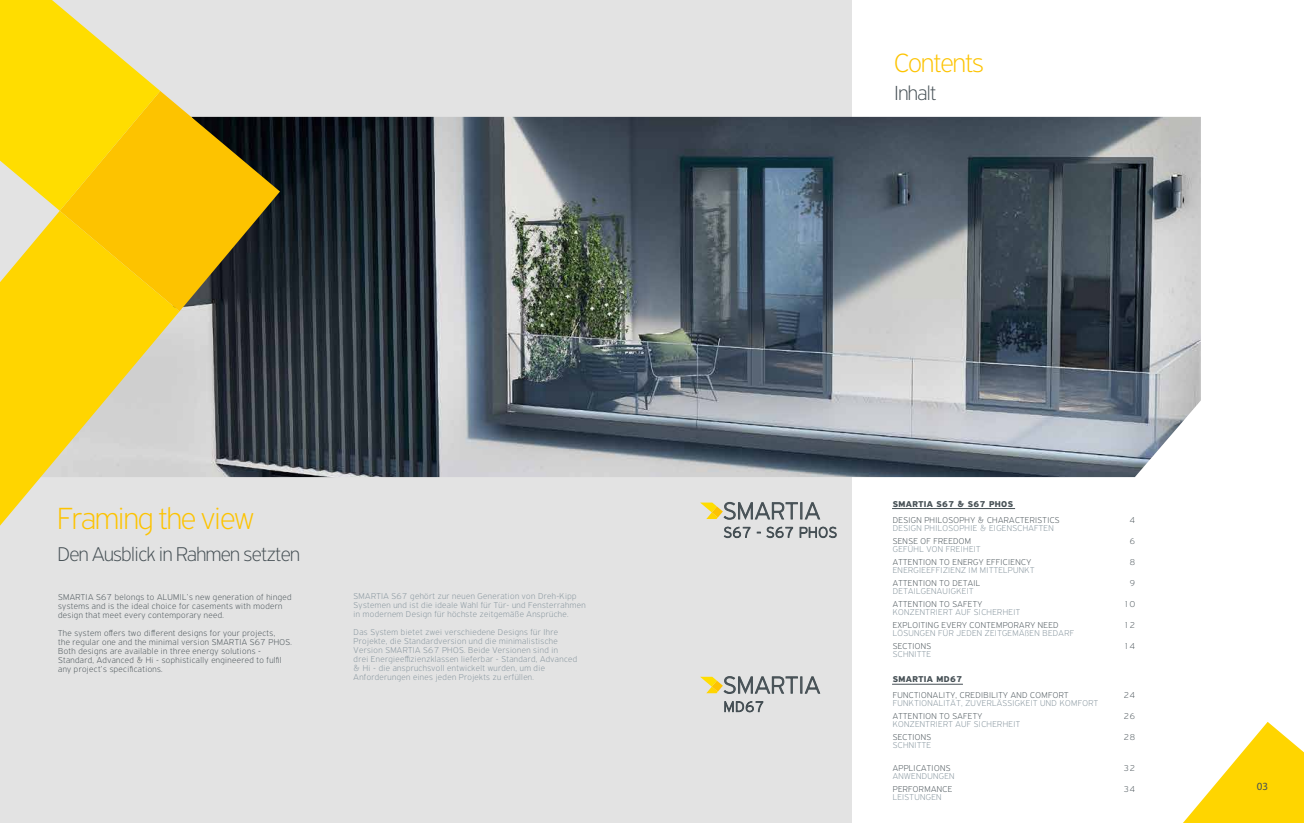
<style>
.page{position:relative;width:1304px;height:823px;background:#fff}
.page>*{position:absolute;margin:0;border:0;box-sizing:border-box;transform-origin:0 0}
.t1{font:100 32.5px "PF Highway Sans Pro";letter-spacing:-.03em;color:#fdc300}
.t2{font:100 28px "PF Highway Sans Pro";letter-spacing:-.03em;color:#fdc300}
.t3{font:100 25.1px "PF Highway Sans Pro";letter-spacing:.035em;color:#465055}
.t4{font:100 21.6px "PF Highway Sans Pro";letter-spacing:-.025em;color:#465055}
.t5{font:100 21.1px "PF Highway Sans Pro";letter-spacing:-.025em;color:#465055}
.t6{font:100 15.5px "PF Highway Sans Pro";letter-spacing:.055em;color:#465055}
.t7{font:11px "Myriad Pro";color:#465055}
.t8{font:100 9px/9px "PF Highway Sans Pro";letter-spacing:.045em;color:#83929b}
.t9{font:100 9px/9px "PF Highway Sans Pro";letter-spacing:.045em;color:#465055}
.t10{font:700 9px "PF Highway Sans Pro";letter-spacing:.045em;color:#465055}
</style>
<div class="page">
<div style="left:0;top:0;width:864px;height:822px;background:#e3e3e3"></div>
<div style="left:853px;top:0;width:451px;height:822px;background:#fff"></div>
<img style="left:180px;top:117px;width:1021px;height:360px">
<svg style="left:160px;top:91px;width:120px;height:220px;background:#a58926"></svg>
<svg style="left:0;top:0;width:160px;height:211px"></svg>
<svg style="left:0;top:211px;width:180px;height:314px;fill:#ffd500"></svg>
<svg style="left:1184px;top:722px;width:120px;height:100px"></svg>
<hr style="left:892px;top:507px;width:123px;height:1px;background:#465055">
<hr style="left:892px;top:683px;width:71px;height:1px;background:#465055">
<svg style="left:724px;top:526px;width:26px;height:11px"></svg>
<svg style="left:767px;top:526px;width:26px;height:11px"></svg>
<svg style="left:800px;top:526px;width:37px;height:11px"></svg>
<svg style="left:700px;top:502px;width:120px;height:17px"></svg>
<svg style="left:724px;top:701px;width:39px;height:10px"></svg>
<svg style="left:700px;top:676px;width:120px;height:17px"></svg>
<h2 class="t2" style="left:894px;top:46px;width:91px">Contents</h2>
<h3 class="t4" style="left:894px;top:81px;width:44px">Inhalt</h3>
<h1 class="t1" style="left:57px;top:498px;width:199px">Framing the view</h1>
<h3 class="t5" style="left:57px;top:541px;width:244px">Den Ausblick in Rahmen setzten</h3>
<p class="t9" style="left:58px;top:591px;width:235px">SMARTIA S67 belongs to ALUMIL’s new generation of hinged systems and is the ideal choice for casements with modern design that meet every contemporary need.</p>
<p class="t9" style="left:58px;top:627px;width:235px">The system offers two different designs for your projects,<br>the regular one and the minimal version SMARTIA S67 PHOS.<br>Both designs are available in three energy solutions - Standard, Advanced &amp; Hi - sophistically engineered to fulfil any project’s specifications.</p>
<p class="t8" style="left:354px;top:591px;width:233px">SMARTIA S67 gehört zur neuen Generation von Dreh-Kipp<br>Systemen und ist die ideale Wahl für Tür- und Fensterrahmen in modernem Design für höchste zeitgemäße Ansprüche.</p>
<p class="t8" style="left:354px;top:627px;width:225px">Das System bietet zwei verschiedene Designs für Ihre Projekte, die Standardversion und die minimalistische Version SMARTIA S67 PHOS. Beide Versionen sind in<br>drei Energieeffizienzklassen lieferbar - Standard, Advanced &amp; Hi - die anspruchsvoll entwickelt wurden, um die Anforderungen eines jeden Projekts zu erfüllen.</p>
<h3 class="t3" style="left:723px;top:496px;width:98px">SMARTIA</h3>
<h3 class="t6" style="left:724px;top:523px;width:115px">S67 - S67 PHOS</h3>
<h3 class="t3" style="left:723px;top:670px;width:98px">SMARTIA</h3>
<p class="t10" style="left:893px;top:498px;width:122px">SMARTIA S67 &amp; S67 PHOS</p>
<p class="t9" style="left:893px;top:515px;width:168px">DESIGN PHILOSOPHY &amp; CHARACTERISTICS</p>
<p class="t9" style="left:1130px;top:515px;width:7px">4</p>
<p class="t8" style="left:893px;top:523px;width:162px">DESIGN PHILOSOPHIE &amp; EIGENSCHAFTEN</p>
<p class="t9" style="left:893px;top:536px;width:80px">SENSE OF FREEDOM</p>
<p class="t9" style="left:1130px;top:536px;width:7px">6</p>
<p class="t8" style="left:893px;top:544px;width:89px">GEFÜHL VON FREIHEIT</p>
<p class="t9" style="left:893px;top:557px;width:140px">ATTENTION TO ENERGY EFFICIENCY</p>
<p class="t9" style="left:1130px;top:557px;width:7px">8</p>
<p class="t8" style="left:893px;top:565px;width:143px">ENERGIEEFFIZIENZ IM MITTELPUNKT</p>
<p class="t9" style="left:893px;top:578px;width:89px">ATTENTION TO DETAIL</p>
<p class="t9" style="left:1130px;top:578px;width:7px">9</p>
<p class="t8" style="left:893px;top:586px;width:82px">DETAILGENAUIGKEIT</p>
<p class="t9" style="left:893px;top:599px;width:91px">ATTENTION TO SAFETY</p>
<p class="t9" style="left:1124px;top:599px;width:12px">10</p>
<p class="t8" style="left:893px;top:607px;width:129px">KONZENTRIERT AUF SICHERHEIT</p>
<p class="t9" style="left:893px;top:620px;width:167px">EXPLOITING EVERY CONTEMPORARY NEED</p>
<p class="t9" style="left:1124px;top:620px;width:12px">12</p>
<p class="t8" style="left:893px;top:628px;width:183px">LÖSUNGEN FÜR JEDEN ZEITGEMÄßEN BEDARF</p>
<p class="t9" style="left:893px;top:641px;width:40px">SECTIONS</p>
<p class="t9" style="left:1124px;top:641px;width:12px">14</p>
<p class="t8" style="left:893px;top:649px;width:40px">SCHNITTE</p>
<p class="t10" style="left:893px;top:673px;width:71px">SMARTIA MD67</p>
<p class="t9" style="left:893px;top:690px;width:177px">FUNCTIONALITY, CREDIBILITY AND COMFORT</p>
<p class="t9" style="left:1124px;top:690px;width:12px">24</p>
<p class="t8" style="left:893px;top:698px;width:207px">FUNKTIONALITÄT, ZUVERLÄSSIGKEIT UND KOMFORT</p>
<p class="t9" style="left:893px;top:711px;width:91px">ATTENTION TO SAFETY</p>
<p class="t9" style="left:1124px;top:711px;width:12px">26</p>
<p class="t8" style="left:893px;top:719px;width:129px">KONZENTRIERT AUF SICHERHEIT</p>
<p class="t9" style="left:893px;top:732px;width:40px">SECTIONS</p>
<p class="t9" style="left:1124px;top:732px;width:12px">28</p>
<p class="t8" style="left:893px;top:740px;width:40px">SCHNITTE</p>
<p class="t9" style="left:893px;top:763px;width:59px">APPLICATIONS</p>
<p class="t9" style="left:1124px;top:763px;width:12px">32</p>
<p class="t8" style="left:893px;top:771px;width:63px">ANWENDUNGEN</p>
<p class="t9" style="left:893px;top:784px;width:61px">PERFORMANCE</p>
<p class="t9" style="left:1124px;top:784px;width:12px">34</p>
<p class="t8" style="left:893px;top:792px;width:50px">LEISTUNGEN</p>
<p class="t7" style="left:1257px;top:779px;width:13px">03</p>
</div>
